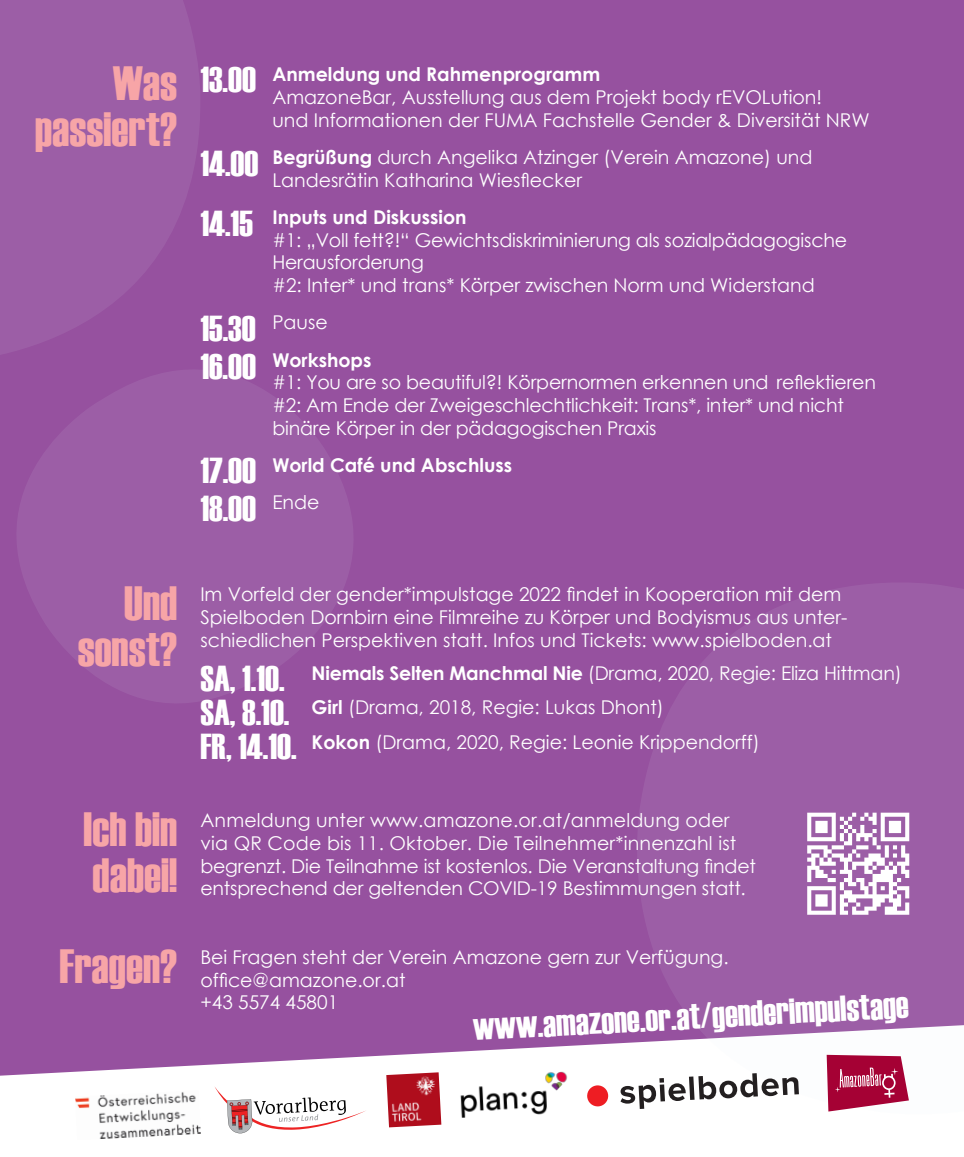
<style>
.page{position:relative;width:964px;height:1157px;background:#96519f}
.page>*{position:absolute;margin:0;border:0;box-sizing:border-box;transform-origin:0 0}
.t1{font:48px/46px "Haettenschweiler";color:#f7a5a7;text-align:right}
.t2{font:36px/34px "Haettenschweiler";color:#fff}
.t3{font:19px/22.8px "Century Gothic";color:#fff}
.t4{font:700 19px "Century Gothic";color:#fff}
.s1{font-weight:700}
</style>
<div class="page">
<svg style="left:0;top:1044px;width:964px;height:113px;fill:#fff"></svg>
<svg style="left:0;top:0;width:200px;height:314px;fill:#9c5ea6"></svg>
<svg style="left:597px;top:583px;width:367px;height:571px;fill:#9c5ea6"></svg>
<svg style="left:0;top:314px;width:353px;height:389px;fill:#9c5ea6"></svg>
<svg style="left:620px;top:1073px;width:179px;height:36px;background:#c2c1c2"></svg>
<div style="left:587px;top:1085px;width:21px;height:21px;background:#ee1d23;border-radius:50%"></div>
<svg style="left:826px;top:1054px;width:83px;height:57px;background:#bb4167"></svg>
<svg style="left:214px;top:1086px;width:153px;height:47px;background:#e9dcdc"></svg>
<img style="left:386px;top:1072px;width:55px;height:55px">
<img style="left:454px;top:1051px;width:121px;height:88px">
<img style="left:75px;top:1090px;width:126px;height:50px">
<svg style="left:807px;top:812px;width:102px;height:102px"></svg>
<h1 class="t1" style="left:35px;top:60px;width:143px">Was passiert?</h1>
<h2 class="t2" style="left:200px;top:62px;width:57px">13.00</h2>
<h2 class="t2" style="left:200px;top:133px;width:60px;line-height:60px">14.00<br>14.15</h2>
<h2 class="t2" style="left:200px;top:309px;width:57px;line-height:38px">15.30<br>16.00</h2>
<h2 class="t2" style="left:200px;top:451px;width:57px;line-height:38px">17.00<br>18.00</h2>
<p class="t4" style="left:272px;top:60px;width:329px">Anmeldung und Rahmenprogramm</p>
<p class="t3" style="left:272px;top:85px;width:599px">AmazoneBar, Ausstellung aus dem Projekt body rEVOLution!<br>und Informationen der FUMA Fachstelle Gender &amp; Diversität NRW</p>
<p class="t3" style="left:272px;top:145px;width:542px"><span class="s1">Begrüßung</span> durch Angelika Atzinger (Verein Amazone) und<br>Landesrätin Katharina Wiesflecker</p>
<p class="t4" style="left:272px;top:202px;width:196px">Inputs und Diskussion</p>
<p class="t3" style="left:272px;top:228px;width:576px">#1: „Voll fett?!“ Gewichtsdiskriminierung als sozialpädagogische<br>Herausforderung<br>#2: Inter* und trans* Körper zwischen Norm und Widerstand</p>
<p class="t3" style="left:272px;top:311px;width:57px">Pause</p>
<p class="t4" style="left:272px;top:345px;width:101px">Workshops</p>
<p class="t3" style="left:272px;top:371px;width:605px">#1: You are so beautiful?! Körpernormen erkennen und reflektieren #2: Am Ende der Zweigeschlechtlichkeit: Trans*, inter* und nicht binäre Körper in der pädagogischen Praxis</p>
<p class="t4" style="left:272px;top:451px;width:241px">World Café und Abschluss</p>
<p class="t3" style="left:272px;top:491px;width:49px">Ende</p>
<h1 class="t1" style="left:78px;top:580px;width:101px">Und sonst?</h1>
<p class="t3" style="left:200px;top:582px;width:649px">Im Vorfeld der gender*impulstage 2022 findet in Kooperation mit dem<br>Spielboden Dornbirn eine Filmreihe zu Körper und Bodyismus aus unter&shy;schiedlichen Perspektiven statt. Infos und Tickets: www.spielboden.at</p>
<h2 class="t2" style="left:200px;top:661px;width:98px">SA, 1.10.<br>SA, 8.10.<br>FR, 14.10.</h2>
<p class="t3" style="left:311px;top:655px;width:592px;line-height:34.8px"><span class="s1">Niemals Selten Manchmal Nie</span> (Drama, 2020, Regie: Eliza Hittman)<br><span class="s1">Girl</span> (Drama, 2018, Regie: Lukas Dhont)<br><span class="s1">Kokon</span> (Drama, 2020, Regie: Leonie Krippendorff)</p>
<h1 class="t1" style="left:84px;top:806px;width:95px;text-align:left">Ich bin dabei!</h1>
<h1 class="t1" style="left:60px;top:943px;width:119px">Fragen?</h1>
<p class="t3" style="left:200px;top:808px;width:557px">Anmeldung unter www.amazone.or.at/anmeldung oder via QR Code bis 11. Oktober. Die Teilnehmer*innenzahl ist begrenzt. Die Teilnahme ist kostenlos. Die Veranstaltung findet entsprechend der geltenden COVID-19 Bestimmungen statt.</p>
<p class="t3" style="left:200px;top:945px;width:530px">Bei Fragen steht der Verein Amazone gern zur Verfügung. office@amazone.or.at<br>+43 5574 45801</p>
<h2 class="t2" style="left:472px;top:1010px;width:437px;rotate:-3deg">www.amazone.or.at/genderimpulstage</h2>
</div>
